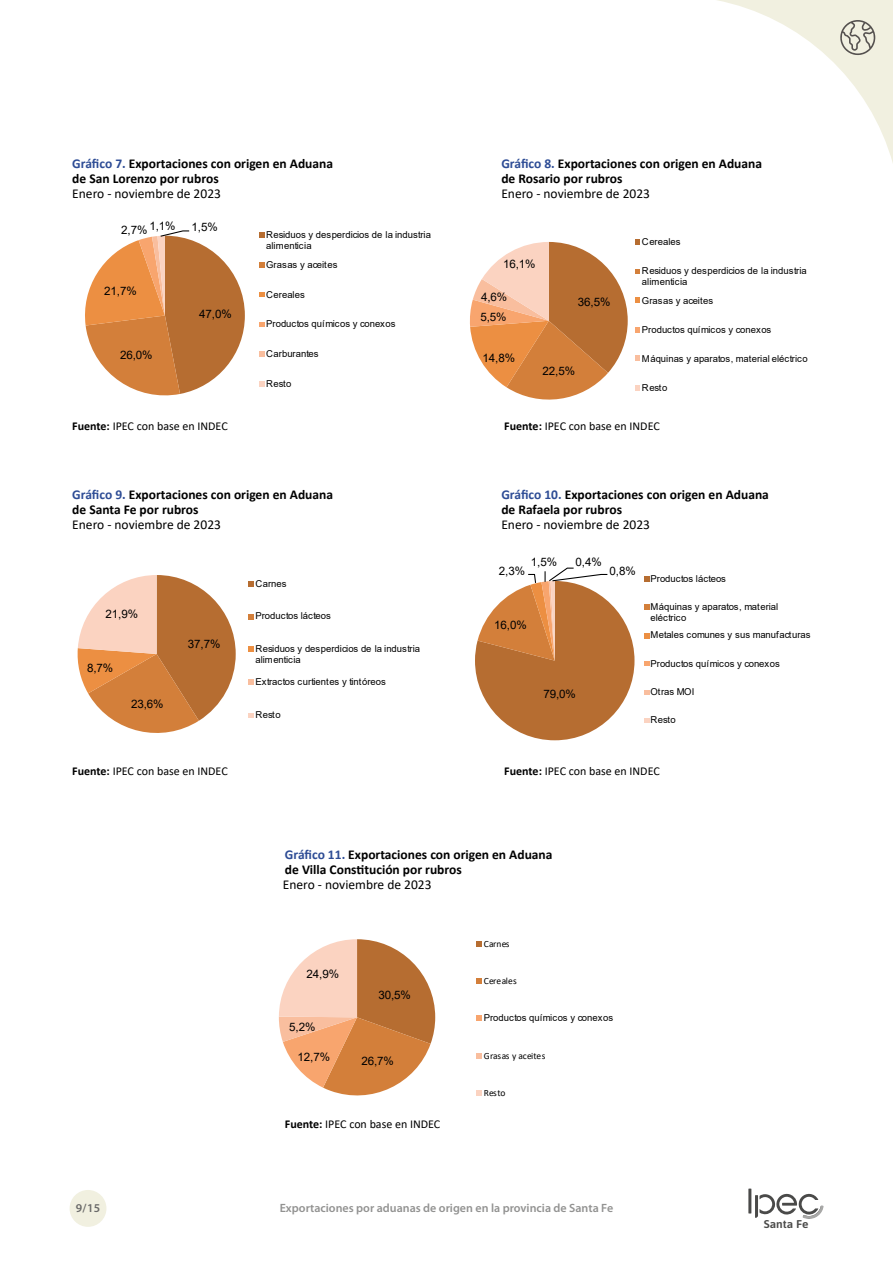
<style>
.page{position:relative;width:893px;height:1263px;background:#fff}
.page>*{position:absolute;margin:0;border:0;box-sizing:border-box;transform-origin:0 0}
.t1{font:700 13.5px/15px "Calibri";color:#000}
.t2{font:13.5px "Calibri";color:#000}
.t3{font:12px "Calibri";color:#000}
.t4{font:600 12px "Myriad Pro";color:#929291}
.t5{font:600 12px "Myriad Pro";color:#6a6a69}
.t6{font:11.55px "Arial";letter-spacing:-.01em;color:#000}
.t7{font:600 11.25px "Asap";color:#4a4a49;scale:1.06 1}
.t8{font:9.45px/10.9px "Arial";color:#000}
.t9{font:9.45px "Calibri";letter-spacing:-.005em;color:#000}
.s1{color:#2d4c95}
.s2{font-weight:700}
</style>
<div class="page">
<div style="left:70px;top:1190px;width:36px;height:37px;background:#f1f0e0;border-radius:50%"></div>
<hr style="left:748px;top:1188px;width:3px;height:25px;background:#4a4a49">
<svg style="left:755px;top:1193px;width:69px;height:26px"></svg>
<svg style="left:717px;top:0;width:176px;height:163px"></svg>
<svg style="left:85px;top:230px;width:160px;height:166px"></svg>
<svg style="left:259px;top:232px;width:6px;height:6px"></svg>
<svg style="left:259px;top:262px;width:6px;height:5px"></svg>
<svg style="left:259px;top:293px;width:6px;height:4px"></svg>
<svg style="left:259px;top:322px;width:6px;height:4px"></svg>
<svg style="left:259px;top:352px;width:6px;height:5px"></svg>
<svg style="left:259px;top:381px;width:6px;height:6px"></svg>
<svg style="left:469px;top:242px;width:159px;height:158px"></svg>
<svg style="left:635px;top:240px;width:5px;height:5px"></svg>
<svg style="left:635px;top:269px;width:5px;height:4px"></svg>
<svg style="left:635px;top:298px;width:5px;height:5px"></svg>
<svg style="left:635px;top:327px;width:5px;height:6px"></svg>
<svg style="left:635px;top:356px;width:5px;height:5px"></svg>
<svg style="left:635px;top:385px;width:5px;height:6px"></svg>
<svg style="left:77px;top:575px;width:159px;height:158px"></svg>
<svg style="left:248px;top:581px;width:6px;height:6px"></svg>
<svg style="left:248px;top:614px;width:6px;height:5px"></svg>
<svg style="left:248px;top:647px;width:6px;height:5px"></svg>
<svg style="left:248px;top:679px;width:6px;height:6px"></svg>
<svg style="left:248px;top:713px;width:6px;height:4px"></svg>
<svg style="left:475px;top:567px;width:159px;height:173px"></svg>
<svg style="left:644px;top:576px;width:5px;height:5px"></svg>
<svg style="left:644px;top:604px;width:5px;height:6px"></svg>
<svg style="left:644px;top:633px;width:5px;height:5px"></svg>
<svg style="left:644px;top:661px;width:5px;height:5px"></svg>
<svg style="left:644px;top:690px;width:5px;height:4px"></svg>
<svg style="left:644px;top:718px;width:5px;height:5px"></svg>
<svg style="left:279px;top:939px;width:156px;height:157px"></svg>
<svg style="left:476px;top:942px;width:5px;height:5px"></svg>
<svg style="left:476px;top:979px;width:5px;height:5px"></svg>
<svg style="left:476px;top:1015px;width:5px;height:6px"></svg>
<svg style="left:476px;top:1053px;width:5px;height:6px"></svg>
<svg style="left:476px;top:1090px;width:5px;height:6px"></svg>
<h1 class="t1" style="left:72px;top:156px;width:262px"><span class="s1">Gráfico 7.</span> Exportaciones con origen en Aduana</h1>
<h1 class="t1" style="left:501px;top:156px;width:262px"><span class="s1">Gráfico 8.</span> Exportaciones con origen en Aduana</h1>
<h1 class="t1" style="left:72px;top:171px;width:148px">de San Lorenzo por rubros</h1>
<h1 class="t1" style="left:501px;top:171px;width:123px">de Rosario por rubros</h1>
<h1 class="t2" style="left:72px;top:184px;width:150px">Enero - noviembre de 2023</h1>
<h1 class="t2" style="left:501px;top:184px;width:150px">Enero - noviembre de 2023</h1>
<p class="t6" style="left:121px;top:220px;width:56px">2,7% 1,1%</p>
<p class="t6" style="left:191px;top:219px;width:28px">1,5%</p>
<p class="t6" style="left:104px;top:283px;width:34px">21,7%</p>
<p class="t6" style="left:120px;top:347px;width:34px">26,0%</p>
<p class="t6" style="left:199px;top:306px;width:34px">47,0%</p>
<p class="t8" style="left:266px;top:229px;width:166px">Residuos y desperdicios de la industria alimenticia</p>
<p class="t8" style="left:266px;top:259px;width:73px">Grasas y aceites</p>
<p class="t8" style="left:266px;top:289px;width:40px">Cereales</p>
<p class="t8" style="left:266px;top:318px;width:131px">Productos químicos y conexos</p>
<p class="t8" style="left:266px;top:348px;width:54px">Carburantes</p>
<p class="t8" style="left:266px;top:378px;width:27px">Resto</p>
<p class="t6" style="left:503px;top:256px;width:34px">16,1%</p>
<p class="t6" style="left:481px;top:289px;width:28px">4,6%</p>
<p class="t6" style="left:480px;top:309px;width:28px">5,5%</p>
<p class="t6" style="left:578px;top:294px;width:34px">36,5%</p>
<p class="t6" style="left:482px;top:350px;width:34px">14,8%</p>
<p class="t6" style="left:543px;top:363px;width:34px">22,5%</p>
<p class="t8" style="left:642px;top:237px;width:40px">Cereales</p>
<p class="t8" style="left:642px;top:266px;width:166px">Residuos y desperdicios de la industria alimenticia</p>
<p class="t8" style="left:642px;top:295px;width:73px">Grasas y aceites</p>
<p class="t8" style="left:642px;top:324px;width:131px">Productos químicos y conexos</p>
<p class="t8" style="left:642px;top:353px;width:167px">Máquinas y aparatos, material eléctrico</p>
<p class="t8" style="left:642px;top:382px;width:27px">Resto</p>
<p class="t3" style="left:72px;top:418px;width:157px"><span class="s2">Fuente:</span> IPEC con base en INDEC</p>
<p class="t3" style="left:504px;top:418px;width:157px"><span class="s2">Fuente:</span> IPEC con base en INDEC</p>
<h1 class="t1" style="left:72px;top:487px;width:262px"><span class="s1">Gráfico 9.</span> Exportaciones con origen en Aduana</h1>
<h1 class="t1" style="left:501px;top:487px;width:269px"><span class="s1">Gráfico 10.</span> Exportaciones con origen en Aduana</h1>
<h1 class="t1" style="left:72px;top:502px;width:128px">de Santa Fe por rubros</h1>
<h1 class="t1" style="left:501px;top:502px;width:122px">de Rafaela por rubros</h1>
<h1 class="t2" style="left:72px;top:515px;width:150px">Enero - noviembre de 2023</h1>
<h1 class="t2" style="left:501px;top:515px;width:150px">Enero - noviembre de 2023</h1>
<p class="t6" style="left:106px;top:606px;width:34px">21,9%</p>
<p class="t6" style="left:87px;top:660px;width:28px">8,7%</p>
<p class="t6" style="left:131px;top:696px;width:34px">23,6%</p>
<p class="t6" style="left:188px;top:636px;width:34px">37,7%</p>
<p class="t8" style="left:255px;top:578px;width:33px">Carnes</p>
<p class="t8" style="left:255px;top:611px;width:77px">Productos lácteos</p>
<p class="t8" style="left:255px;top:643px;width:166px">Residuos y desperdicios de la industria alimenticia</p>
<p class="t8" style="left:255px;top:676px;width:132px">Extractos curtientes y tintóreos</p>
<p class="t8" style="left:255px;top:709px;width:27px">Resto</p>
<p class="t6" style="left:531px;top:554px;width:28px">1,5%</p>
<p class="t6" style="left:575px;top:554px;width:28px">0,4%</p>
<p class="t6" style="left:499px;top:563px;width:28px">2,3%</p>
<p class="t6" style="left:610px;top:563px;width:28px">0,8%</p>
<p class="t6" style="left:494px;top:617px;width:34px">16,0%</p>
<p class="t6" style="left:543px;top:686px;width:34px">79,0%</p>
<p class="t8" style="left:650px;top:573px;width:77px">Productos lácteos</p>
<p class="t8" style="left:650px;top:601px;width:129px">Máquinas y aparatos, material eléctrico</p>
<p class="t8" style="left:650px;top:629px;width:162px">Metales comunes y sus manufacturas</p>
<p class="t8" style="left:650px;top:658px;width:131px">Productos químicos y conexos</p>
<p class="t8" style="left:650px;top:686px;width:45px">Otras MOI</p>
<p class="t8" style="left:650px;top:714px;width:27px">Resto</p>
<p class="t3" style="left:72px;top:763px;width:157px"><span class="s2">Fuente:</span> IPEC con base en INDEC</p>
<p class="t3" style="left:504px;top:763px;width:157px"><span class="s2">Fuente:</span> IPEC con base en INDEC</p>
<h1 class="t1" style="left:285px;top:846px;width:269px"><span class="s1">Gráfico 11.</span> Exportaciones con origen en Aduana de Villa Constitución por rubros</h1>
<h1 class="t2" style="left:283px;top:875px;width:150px">Enero - noviembre de 2023</h1>
<p class="t5" style="left:76px;top:1200px;width:26px">9/15</p>
<p class="t6" style="left:306px;top:966px;width:34px">24,9%</p>
<p class="t6" style="left:289px;top:1019px;width:28px">5,2%</p>
<p class="t6" style="left:298px;top:1049px;width:34px">12,7%</p>
<p class="t6" style="left:378px;top:987px;width:34px">30,5%</p>
<p class="t6" style="left:361px;top:1052px;width:34px">26,7%</p>
<p class="t3" style="left:285px;top:1116px;width:157px"><span class="s2">Fuente:</span> IPEC con base en INDEC</p>
<p class="t9" style="left:484px;top:937px;width:27px">Carnes</p>
<p class="t9" style="left:484px;top:975px;width:35px">Cereales</p>
<p class="t8" style="left:484px;top:1012px;width:131px">Productos químicos y conexos</p>
<p class="t9" style="left:484px;top:1049px;width:63px">Grasas y aceites</p>
<p class="t9" style="left:484px;top:1087px;width:23px">Resto</p>
<p class="t4" style="left:280px;top:1200px;width:335px">Exportaciones por aduanas de origen en la provincia de Santa Fe</p>
<p class="t7" style="left:764px;top:1216px;width:44px">Santa Fe</p>
</div>
